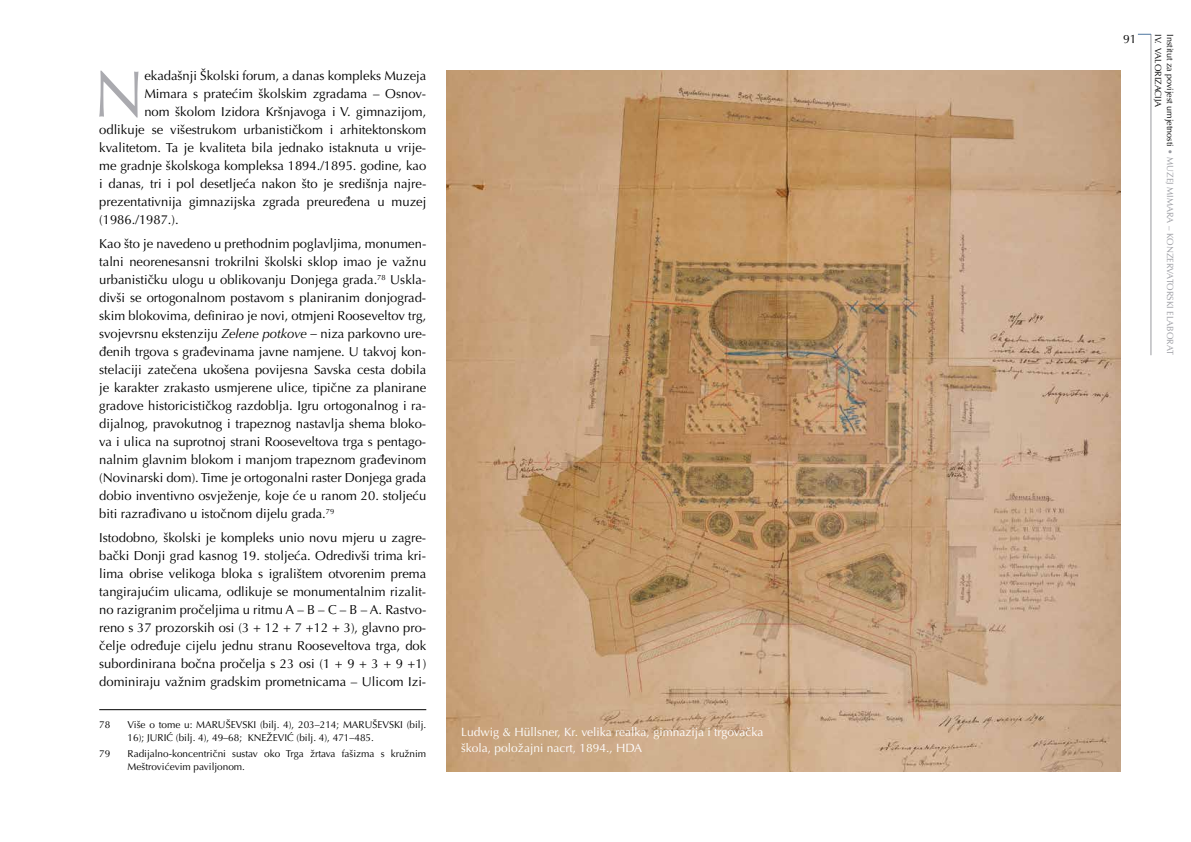
<style>
.page{position:relative;width:1191px;height:842px;background:#fff}
.page>*{position:absolute;margin:0;border:0;box-sizing:border-box;transform-origin:0 0}
.t1{font:65.6px "Optima LT Pro";color:#aaaaaf}
.t2{font:13px/18px "Optima LT Pro";color:#000;text-align:justify}
.t3{font:12px/16px "Optima LT Pro";color:#fff}
.t4{font:12px "Optima LT Pro";color:#000}
.t5{font:10px/13px "Optima LT Pro";color:#000}
.t6{font:9px/11.8px "Optima LT Pro";color:#000}
.s1{font-style:italic}
.s2{color:#999aa0}
</style>
<div class="page">
<hr style="left:1150px;top:34px;width:1px;height:321px;background:#999aa0">
<svg style="left:1137px;top:34px;width:14px;height:1px"></svg>
<hr style="left:99px;top:709px;width:327px;height:1px;background:#000">
<img style="left:446px;top:71px;width:674px;height:700px">
<h1 class="t1" style="left:93px;top:53px;width:53px">N</h1>
<p class="t2" style="left:144px;top:67px;width:283px">ekadašnji Školski forum, a danas kompleks Muzeja</p>
<p class="t2" style="left:144px;top:85px;width:283px">Mimara s pratećim školskim zgradama – Osnov-</p>
<p class="t2" style="left:144px;top:103px;width:283px">nom školom Izidora Kršnjavoga i V. gimnazijom,</p>
<p class="t2" style="left:99px;top:121px;width:328px">odlikuje se višestrukom urbanističkom i arhitektonskom</p>
<p class="t2" style="left:99px;top:139px;width:328px">kvalitetom. Ta je kvaliteta bila jednako istaknuta u vrije-</p>
<p class="t2" style="left:99px;top:157px;width:328px">me gradnje školskoga kompleksa 1894./1895. godine, kao</p>
<p class="t2" style="left:99px;top:175px;width:328px">i danas, tri i pol desetljeća nakon što je središnja najre-</p>
<p class="t2" style="left:99px;top:193px;width:328px">prezentativnija gimnazijska zgrada preuređena u muzej</p>
<p class="t2" style="left:99px;top:211px;width:81px">(1986./1987.).</p>
<p class="t2" style="left:99px;top:235px;width:328px">Kao što je navedeno u prethodnim poglavljima, monumen&shy;talni neorenesansni trokrilni školski sklop imao je važnu urbanističku ulogu u oblikovanju Donjega grada.<sup>78</sup> Uskla&shy;divši se ortogonalnom postavom s planiranim donjograd&shy;skim blokovima, definirao je novi, otmjeni Rooseveltov trg, svojevrsnu ekstenziju <span class="s1">Zelene potkove –</span> niza parkovno ure&shy;đenih trgova s građevinama javne namjene. U takvoj kon&shy;stelaciji zatečena ukošena povijesna Savska cesta dobila je karakter zrakasto usmjerene ulice, tipične za planirane gradove historicističkog razdoblja. Igru ortogonalnog i ra&shy;dijalnog, pravokutnog i trapeznog nastavlja shema bloko&shy;va i ulica na suprotnoj strani Rooseveltova trga s pentago&shy;nalnim glavnim blokom i manjom trapeznom građevinom (Novinarski dom). Time je ortogonalni raster Donjega grada dobio inventivno osvježenje, koje će u ranom 20. stoljeću biti razrađivano u istočnom dijelu grada.<sup>79</sup></p>
<p class="t2" style="left:99px;top:528px;width:328px">Istodobno, školski je kompleks unio novu mjeru u zagre&shy;bački Donji grad kasnog 19. stoljeća. Odredivši trima kri&shy;lima obrise velikoga bloka s igralištem otvorenim prema tangirajućim ulicama, odlikuje se monumentalnim rizalit&shy;no razigranim pročeljima u ritmu A – B – C – B – A. Rastvo&shy;reno s 37 prozorskih osi (3 + 12 + 7 +12 + 3), glavno pro&shy;čelje određuje cijelu jednu stranu Rooseveltova trga, dok subordinirana bočna pročelja s 23 osi (1 + 9 + 3 + 9 +1) dominiraju važnim gradskim prometnicama – Ulicom Izi-</p>
<p class="t5" style="left:99px;top:718px;width:13px">78</p>
<p class="t5" style="left:128px;top:718px;width:300px">Više o tome u: MARUŠEVSKI (bilj. 4), 203–214; MARUŠEVSKI (bilj.<br>16); JURIĆ (bilj. 4), 49–68; KNEŽEVIĆ (bilj. 4), 471–485.</p>
<p class="t5" style="left:99px;top:747px;width:13px">79</p>
<p class="t5" style="left:128px;top:747px;width:300px">Radijalno-koncentrični sustav oko Trga žrtava fašizma s kružnim<br>Meštrovićevim paviljonom.</p>
<p class="t3" style="left:461px;top:724px;width:304px">Ludwig &amp; Hüllsner, Kr. velika realka, gimnazija i trgovačka škola, položajni nacrt, 1894., HDA</p>
<p class="t4" style="left:1123px;top:31px;width:15px">91</p>
<p class="t6" style="left:1176px;top:34px;width:323px;rotate:90deg">Institut za povijest umjetnosti <span class="s2">• MUZEJ MIMARA – KONZERVATORSKI ELABORAT<br></span>IV. VALORIZACIJA</p>
</div>
